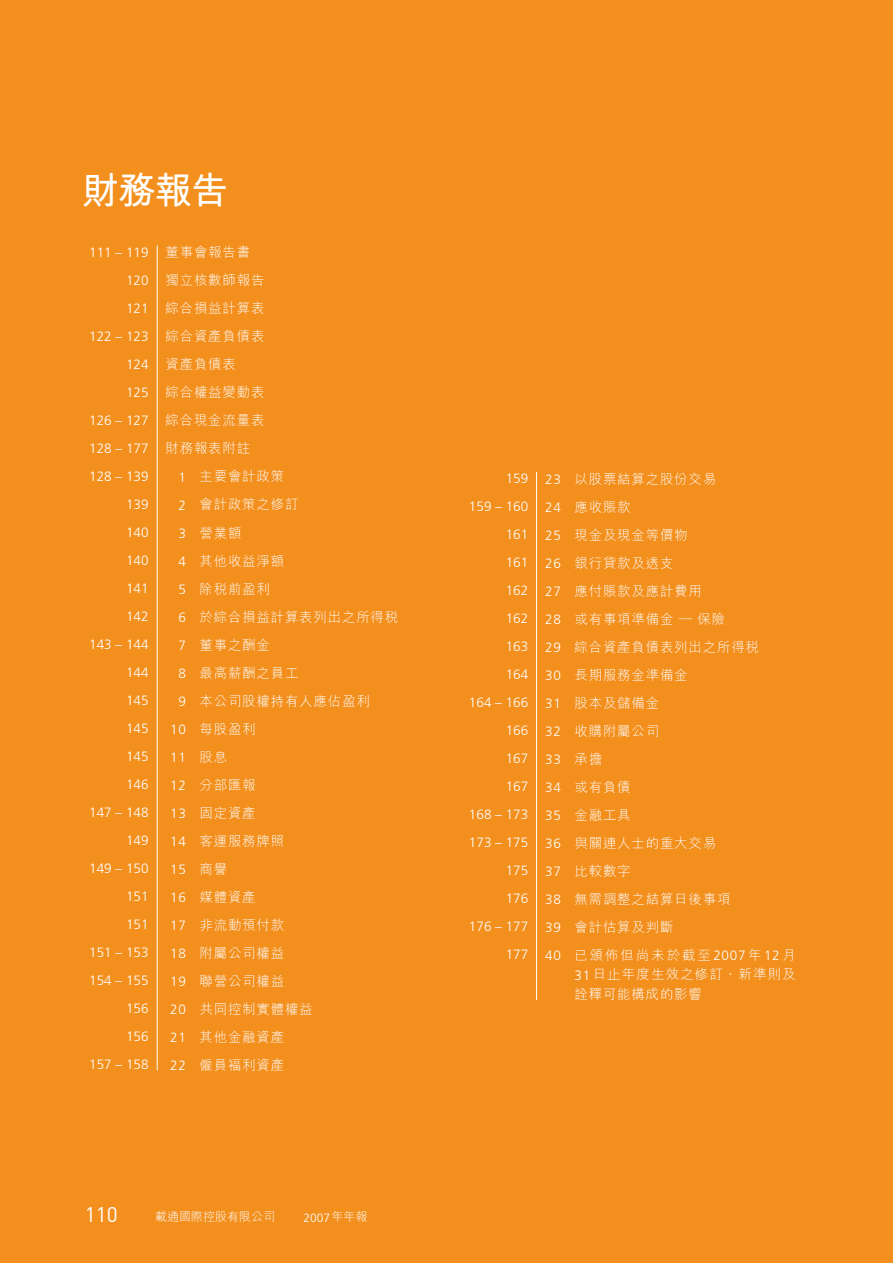
<style>
.page{position:relative;width:893px;height:1263px;background:#fff}
.page>*{position:absolute;margin:0;border:0;box-sizing:border-box;transform-origin:0 0}
.t1{font:37.5px "M Hei HK Bold B5 pc H";color:#fff}
.t2{font:21px "DIN";color:#fff}
.t3{font:13.5px/28px "M Hei HK Light B5 pc H";letter-spacing:.055em;color:#fff}
.t4{font:300 13.5px/28px "Frutiger";color:#fff;text-align:right}
.t5{font:13.5px/19.5px "M Hei HK Light B5 pc H";letter-spacing:.08em;color:#fff}
.t6{font:12px "M Hei HK Light B5 pc H";color:#fff}
.t7{font:300 12px "Frutiger";color:#fff}
.s1{font-family:"Frutiger";font-weight:300}
.s2{font-family:"M Hei HK Light B5 pc H";font-weight:400}
</style>
<div class="page">
<div style="left:0;top:0;width:892px;height:1263px;background:#f38f1d"></div>
<hr style="left:157px;top:246px;width:1px;height:824px;background:#fff">
<hr style="left:536px;top:472px;width:1px;height:528px;background:#fff">
<h1 class="t1" style="left:82px;top:176px;width:148px">財務報告</h1>
<p class="t4" style="left:89px;top:239px;width:61px">111 – 119<br>120<br>121<br>122 – 123<br>124<br>125<br>126 – 127<br>128 – 177<br>128 – 139<br>139<br>140<br>140<br>141<br>142<br>143 – 144<br>144<br>145<br>145<br>145<br>146<br>147 – 148<br>149<br>149 – 150<br>151<br>151<br>151 – 153<br>154 – 155<br>156<br>156<br>157 – 158</p>
<p class="t3" style="left:165px;top:240px;width:101px">董事會報告書獨立核數師報告綜合損益計算表綜合資產負債表資產負債表<br>綜合權益變動表綜合現金流量表財務報表附註</p>
<p class="t3" style="left:178px;top:464px;width:107px"><span class="s1">1</span> 主要會計政策</p>
<p class="t3" style="left:178px;top:492px;width:122px"><span class="s1">2</span> 會計政策之修訂</p>
<p class="t3" style="left:178px;top:520px;width:65px"><span class="s1">3</span> 營業額</p>
<p class="t3" style="left:178px;top:548px;width:107px"><span class="s1">4</span> 其他收益淨額</p>
<p class="t3" style="left:178px;top:576px;width:93px"><span class="s1">5</span> 除稅前盈利</p>
<p class="t3" style="left:178px;top:604px;width:221px"><span class="s1">6</span> 於綜合損益計算表列出之所得稅</p>
<p class="t3" style="left:178px;top:632px;width:93px"><span class="s1">7</span> 董事之酬金</p>
<p class="t3" style="left:178px;top:660px;width:122px"><span class="s1">8</span> 最高薪酬之員工</p>
<p class="t3" style="left:178px;top:688px;width:193px"><span class="s1">9</span> 本公司股權持有人應佔盈利</p>
<p class="t3" style="left:170px;top:716px;width:87px"><span class="s1">10</span> 每股盈利</p>
<p class="t4" style="left:170px;top:744px;width:59px">11 <span class="s2">股息</span></p>
<p class="t3" style="left:170px;top:772px;width:116px"><span class="s1">12</span> 分部匯報<br><span class="s1">13</span> 固定資產<br><span class="s1">14</span> 客運服務牌照</p>
<p class="t4" style="left:170px;top:856px;width:59px">15 <span class="s2">商譽</span></p>
<p class="t3" style="left:170px;top:884px;width:144px"><span class="s1">16</span> 媒體資產<br><span class="s1">17</span> 非流動預付款<br><span class="s1">18</span> 附屬公司權益<br><span class="s1">19</span> 聯營公司權益<br><span class="s1">20</span> 共同控制實體權益<br><span class="s1">21</span> 其他金融資產<br><span class="s1">22</span> 僱員褔利資產</p>
<h2 class="t2" style="left:85px;top:1202px;width:34px">110</h2>
<p class="t6" style="left:155px;top:1212px;width:121px">載通國際控股有限公司</p>
<p class="t7" style="left:303px;top:1213px;width:65px">2007<span class="s2">年年報</span></p>
<p class="t4" style="left:469px;top:466px;width:61px">159<br>159 – 160<br>161<br>161<br>162<br>162<br>163<br>164<br>164 – 166<br>166<br>167<br>167<br>168 – 173<br>173 – 175<br>175<br>176<br>176 – 177<br>177</p>
<p class="t3" style="left:545px;top:467px;width:215px"><span class="s1">23</span> 以股票結算之股份交易<br><span class="s1">24</span> 應收賬款<br><span class="s1">25</span> 現金及現金等價物<br><span class="s1">26</span> 銀行貸款及透支<br><span class="s1">27</span> 應付賬款及應計費用<br><span class="s1">28</span> 或有事項準備金 — 保險<br><span class="s1">29</span> 綜合資產負債表列出之所得稅<br><span class="s1">30</span> 長期服務金準備金<br><span class="s1">31</span> 股本及儲備金<br><span class="s1">32</span> 收購附屬公司</p>
<p class="t4" style="left:545px;top:746px;width:59px">33 <span class="s2">承擔</span></p>
<p class="t3" style="left:545px;top:775px;width:252px"><span class="s1">34</span> 或有負債<br><span class="s1">35</span> 金融工具<br><span class="s1">36</span> 與關連人士的重大交易<br><span class="s1">37</span> 比較數字<br><span class="s1">38</span> 無需調整之結算日後事項<br><span class="s1">39</span> 會計估算及判斷<br><span class="s1">40</span> 已頒佈但尚未於截至<span class="s1">2007</span>年<span class="s1">12</span>月</p>
<p class="t5" style="left:574px;top:966px;width:223px"><span class="s1">31</span>日止年度生效之修訂、新準則及詮釋可能構成的影響</p>
</div>
